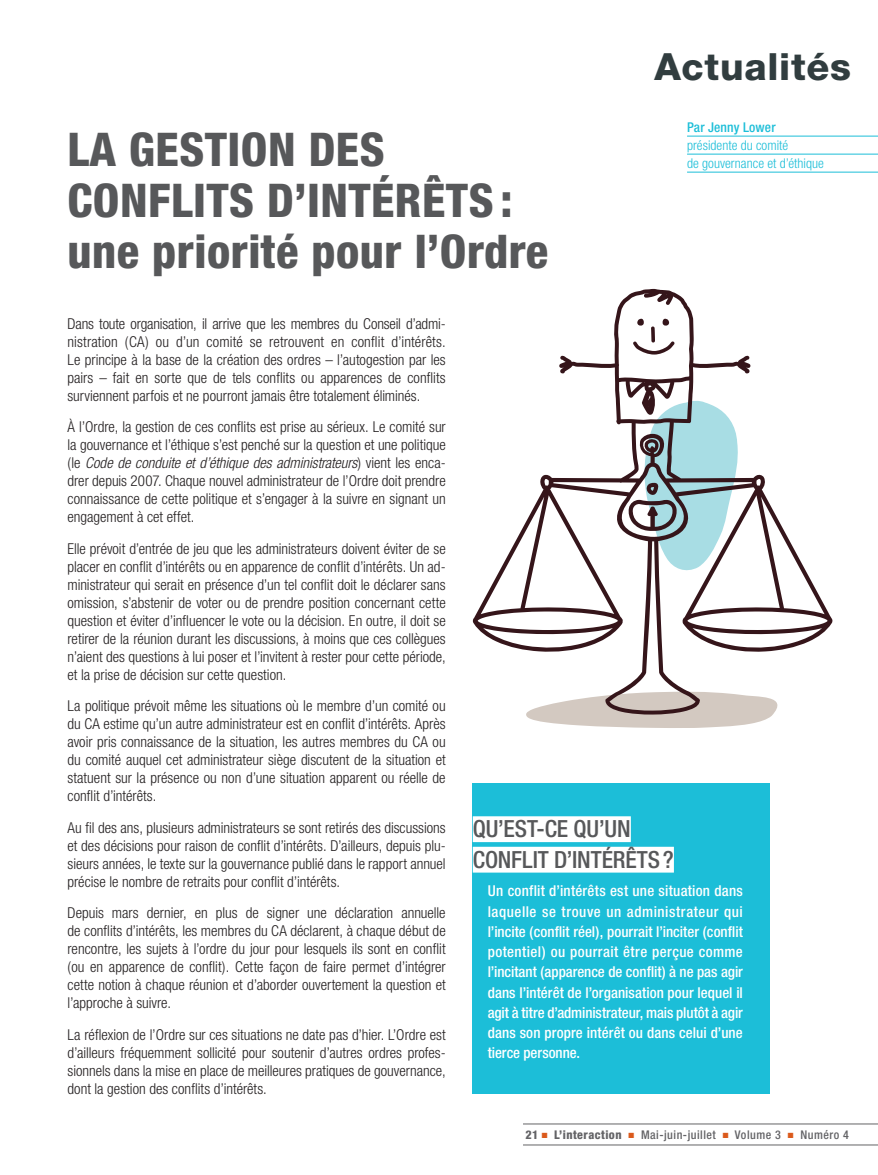
<style>
.page{position:relative;width:878px;height:1175px;background:#fff}
.page>*{position:absolute;margin:0;border:0;box-sizing:border-box;transform-origin:0 0}
.Titre{font:800 condensed 46.5px/51px "Helvetica Neue";letter-spacing:.01em;color:#57585a}
.t1{font:800 37.5px "Helvetica Neue";letter-spacing:.02em;color:#313d3f}
.encadre_sous-titre{font:500 condensed 23.7px "Helvetica Neue";letter-spacing:-.005em;color:#57585a}
.t2{font:300 condensed 15px/18px "Helvetica Neue";color:#231f20;text-align:justify}
.Texte_à_lire_encadré{font:500 condensed 15px/20.2px "Helvetica Neue";letter-spacing:.005em;color:#fff;text-align:justify}
.t3{font:300 condensed 13.5px "Helvetica Neue";letter-spacing:.005em;color:#1cbed8}
.t4{font:500 condensed 13.5px "Helvetica Neue";letter-spacing:.01em;color:#1cbed8}
.t5{font:500 condensed 12px "Helvetica Neue";letter-spacing:.04em;color:#636366}
.s1{font-style:italic}
.s2{font-weight:800}
.s3{color:#db5a1c}
</style>
<div class="page">
<hr style="left:523px;top:1123px;width:355px;height:1px;background:#636366">
<hr style="left:523px;top:1144px;width:355px;height:1px;background:#636366">
<svg style="left:526px;top:714px;width:247px;height:14px"></svg>
<svg style="left:473px;top:289px;width:359px;height:425px"></svg>
<div style="left:472px;top:783px;width:298px;height:311px;background:#1cbed8"></div>
<div style="left:472px;top:816px;width:158px;height:26px;background:#fff"></div>
<div style="left:472px;top:846px;width:202px;height:26px;background:#fff"></div>
<hr style="left:687px;top:136px;width:191px;height:1px;background:#1cbed8">
<hr style="left:687px;top:154px;width:191px;height:1px;background:#1cbed8">
<hr style="left:687px;top:172px;width:191px;height:1px;background:#1cbed8">
<p class="Titre" style="left:68px;top:123px;width:482px">LA GESTION DES<br>CONFLITS D’INTÉRÊTS : une priorité pour l’Ordre</p>
<h2 class="t1" style="left:654px;top:45px;width:198px">Actualités</h2>
<p class="t4" style="left:687px;top:119px;width:90px">Par Jenny Lower</p>
<p class="t3" style="left:687px;top:137px;width:103px">présidente du comité</p>
<p class="t3" style="left:687px;top:155px;width:138px">de gouvernance et d’éthique</p>
<p class="t2" style="left:68px;top:314px;width:380px">Dans toute organisation, il arrive que les membres du Conseil d’admi&shy;nistration (CA) ou d’un comité se retrouvent en conflit d’intérêts.<br>Le principe à la base de la création des ordres – l’autogestion par les pairs – fait en sorte que de tels conflits ou apparences de conflits surviennent parfois et ne pourront jamais être totalement éliminés.</p>
<p class="t2" style="left:68px;top:418px;width:380px">À l’Ordre, la gestion de ces conflits est prise au sérieux. Le comité sur la gouvernance et l’éthique s’est penché sur la question et une politique (le <span class="s1">Code de conduite et d’éthique des administrateurs</span>) vient les enca&shy;drer depuis 2007. Chaque nouvel administrateur de l’Ordre doit prendre connaissance de cette politique et s’engager à la suivre en signant un engagement à cet effet.</p>
<p class="t2" style="left:68px;top:539px;width:380px">Elle prévoit d’entrée de jeu que les administrateurs doivent éviter de se placer en conflit d’intérêts ou en apparence de conflit d’intérêts. Un ad&shy;ministrateur qui serait en présence d’un tel conflit doit le déclarer sans omission, s’abstenir de voter ou de prendre position concernant cette question et éviter d’influencer le vote ou la décision. En outre, il doit se retirer de la réunion durant les discussions, à moins que ces collègues n’aient des questions à lui poser et l’invitent à rester pour cette période, et la prise de décision sur cette question.</p>
<p class="t2" style="left:68px;top:697px;width:379px">La politique prévoit même les situations où le membre d’un comité ou du CA estime qu’un autre administrateur est en conflit d’intérêts. Après avoir pris connaissance de la situation, les autres membres du CA ou du comité auquel cet administrateur siège discutent de la situation et statuent sur la présence ou non d’une situation apparent ou réelle de conflit d’intérêts.</p>
<p class="t2" style="left:68px;top:818px;width:380px">Au fil des ans, plusieurs administrateurs se sont retirés des discussions et des décisions pour raison de conflit d’intérêts. D’ailleurs, depuis plu&shy;sieurs années, le texte sur la gouvernance publié dans le rapport annuel précise le nombre de retraits pour conflit d’intérêts.</p>
<p class="t2" style="left:68px;top:904px;width:380px">Depuis mars dernier, en plus de signer une déclaration annuelle de conflits d’intérêts, les membres du CA déclarent, à chaque début de rencontre, les sujets à l’ordre du jour pour lesquels ils sont en conflit (ou en apparence de conflit). Cette façon de faire permet d’intégrer cette notion à chaque réunion et d’aborder ouvertement la question et l’approche à suivre.</p>
<p class="t2" style="left:68px;top:1025px;width:380px">La réflexion de l’Ordre sur ces situations ne date pas d’hier. L’Ordre est d’ailleurs fréquemment sollicité pour soutenir d’autres ordres profes&shy;sionnels dans la mise en place de meilleures pratiques de gouvernance, dont la gestion des conflits d’intérêts.</p>
<p class="encadre_sous-titre" style="left:472px;top:815px;width:159px">QU’EST-CE QU’UN</p>
<p class="encadre_sous-titre" style="left:472px;top:845px;width:202px">CONFLIT D’INTÉRÊTS?</p>
<p class="Texte_à_lire_encadré" style="left:488px;top:880px;width:257px">Un conflit d’intérêts est une situation dans laquelle se trouve un administrateur qui l’incite (conflit réel), pourrait l’inciter (conflit potentiel) ou pourrait être perçue comme l’incitant (apparence de conflit) à ne pas agir dans l’intérêt de l’organisation pour lequel il agit à titre d’administrateur, mais plutôt à agir dans son propre intérêt ou dans celui d’une tierce personne.</p>
<p class="t5" style="left:525px;top:1127px;width:325px"><span class="s2">21</span> <span class="s3">■</span> <span class="s2">L’interaction</span> <span class="s3">■</span> Mai-juin-juillet <span class="s3">■</span> Volume 3 <span class="s3">■</span> Numéro 4</p>
</div>
